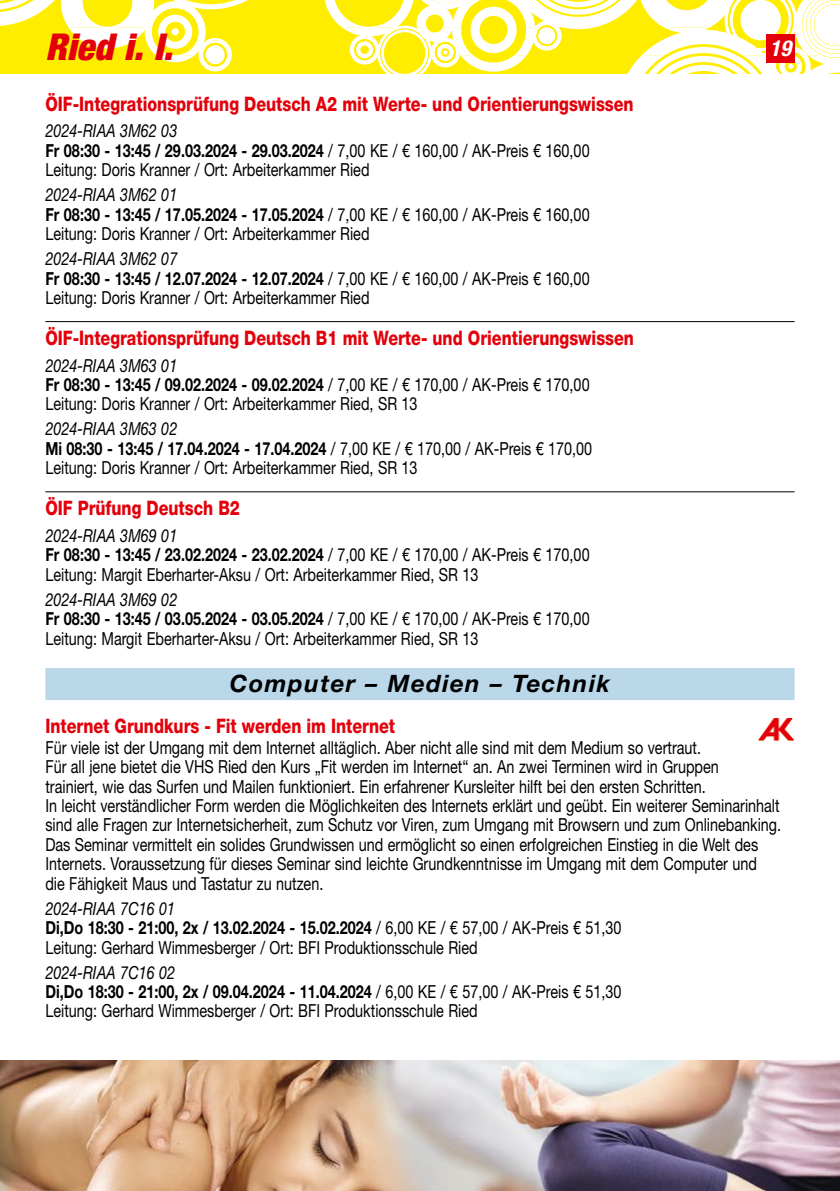
<style>
.page{position:relative;width:840px;height:1191px;background:#fff}
.page>*{position:absolute;margin:0;border:0;box-sizing:border-box;transform-origin:0 0}
.t1{font:italic 900 condensed 37px "Helvetica Neue LT Std";color:#e3000b}
.t2{font:italic 700 24px "Helvetica Neue LT Std";letter-spacing:.06em;color:#000}
.t3{font:italic 700 condensed 22px "Helvetica Neue LT Std";color:#fff}
.t4{font:800 20px "Helvetica Neue LT Std";color:#e3000b;scale:.8 1}
.t5{font:18px/19.4px "Helvetica Neue LT Std";color:#000;scale:.8 1}
.s1{font-style:italic}
.s2{font-weight:700}
</style>
<div class="page">
<svg style="left:0;top:0;width:839px;height:74px"></svg>
<div style="left:765px;top:34px;width:29px;height:28px;background:#e3000b"></div>
<hr style="left:45px;top:321px;width:749px;height:1px;background:#000">
<hr style="left:45px;top:491px;width:749px;height:1px;background:#000">
<div style="left:45px;top:668px;width:749px;height:32px;background:#bad8e9"></div>
<img style="left:758px;top:719px;width:35px;height:22px">
<img style="left:0;top:1060px;width:839px;height:131px">
<h1 class="t1" style="left:45px;top:24px;width:129px">Ried i. I.</h1>
<p class="t3" style="left:769px;top:35px;width:23px">19</p>
<p class="t4" style="left:45px;top:92px;width:736px">ÖIF-Integrationsprüfung Deutsch A2 mit Werte- und Orientierungswissen</p>
<p class="t5" style="left:45px;top:121px;width:681px"><span class="s1">2024-RIAA 3M62 03<br></span><span class="s2">Fr 08:30 - 13:45 / 29.03.2024 - 29.03.2024</span> / 7,00 KE / € 160,00 / AK-Preis € 160,00<br>Leitung: Doris Kranner / Ort: Arbeiterkammer Ried</p>
<p class="t5" style="left:45px;top:185px;width:681px"><span class="s1">2024-RIAA 3M62 01<br></span><span class="s2">Fr 08:30 - 13:45 / 17.05.2024 - 17.05.2024</span> / 7,00 KE / € 160,00 / AK-Preis € 160,00<br>Leitung: Doris Kranner / Ort: Arbeiterkammer Ried</p>
<p class="t5" style="left:45px;top:249px;width:681px"><span class="s1">2024-RIAA 3M62 07<br></span><span class="s2">Fr 08:30 - 13:45 / 12.07.2024 - 12.07.2024</span> / 7,00 KE / € 160,00 / AK-Preis € 160,00<br>Leitung: Doris Kranner / Ort: Arbeiterkammer Ried</p>
<p class="t4" style="left:45px;top:326px;width:736px">ÖIF-Integrationsprüfung Deutsch B1 mit Werte- und Orientierungswissen</p>
<p class="t5" style="left:45px;top:355px;width:681px"><span class="s1">2024-RIAA 3M63 01<br></span><span class="s2">Fr 08:30 - 13:45 / 09.02.2024 - 09.02.2024</span> / 7,00 KE / € 170,00 / AK-Preis € 170,00<br>Leitung: Doris Kranner / Ort: Arbeiterkammer Ried, SR 13</p>
<p class="t5" style="left:45px;top:419px;width:684px"><span class="s1">2024-RIAA 3M63 02<br></span><span class="s2">Mi 08:30 - 13:45 / 17.04.2024 - 17.04.2024</span> / 7,00 KE / € 170,00 / AK-Preis € 170,00<br>Leitung: Doris Kranner / Ort: Arbeiterkammer Ried, SR 13</p>
<p class="t4" style="left:45px;top:496px;width:245px">ÖIF Prüfung Deutsch B2</p>
<p class="t5" style="left:45px;top:525px;width:681px"><span class="s1">2024-RIAA 3M69 01<br></span><span class="s2">Fr 08:30 - 13:45 / 23.02.2024 - 23.02.2024</span> / 7,00 KE / € 170,00 / AK-Preis € 170,00<br>Leitung: Margit Eberharter-Aksu / Ort: Arbeiterkammer Ried, SR 13</p>
<p class="t5" style="left:45px;top:589px;width:681px"><span class="s1">2024-RIAA 3M69 02<br></span><span class="s2">Fr 08:30 - 13:45 / 03.05.2024 - 03.05.2024</span> / 7,00 KE / € 170,00 / AK-Preis € 170,00<br>Leitung: Margit Eberharter-Aksu / Ort: Arbeiterkammer Ried, SR 13</p>
<h2 class="t2" style="left:230px;top:669px;width:381px">Computer – Medien – Technik</h2>
<p class="t4" style="left:45px;top:713px;width:438px">Internet Grundkurs - Fit werden im Internet</p>
<p class="t5" style="left:45px;top:737px;width:920px">Für viele ist der Umgang mit dem Internet alltäglich. Aber nicht alle sind mit dem Medium so vertraut.<br>Für all jene bietet die VHS Ried den Kurs „Fit werden im Internet“ an. An zwei Terminen wird in Gruppen<br>trainiert, wie das Surfen und Mailen funktioniert. Ein erfahrener Kursleiter hilft bei den ersten Schritten.<br>In leicht verständlicher Form werden die Möglichkeiten des Internets erklärt und geübt. Ein weiterer Seminarinhalt sind alle Fragen zur Internetsicherheit, zum Schutz vor Viren, zum Umgang mit Browsern und zum Onlinebanking.<br>Das Seminar vermittelt ein solides Grundwissen und ermöglicht so einen erfolgreichen Einstieg in die Welt des Internets. Voraussetzung für dieses Seminar sind leichte Grundkenntnisse im Umgang mit dem Computer und<br>die Fähigkeit Maus und Tastatur zu nutzen.</p>
<p class="t5" style="left:45px;top:898px;width:721px"><span class="s1">2024-RIAA 7C16 01<br></span><span class="s2">Di,Do 18:30 - 21:00, 2x / 13.02.2024 - 15.02.2024</span> / 6,00 KE / € 57,00 / AK-Preis € 51,30<br>Leitung: Gerhard Wimmesberger / Ort: BFI Produktionsschule Ried</p>
<p class="t5" style="left:45px;top:962px;width:721px"><span class="s1">2024-RIAA 7C16 02<br></span><span class="s2">Di,Do 18:30 - 21:00, 2x / 09.04.2024 - 11.04.2024</span> / 6,00 KE / € 57,00 / AK-Preis € 51,30<br>Leitung: Gerhard Wimmesberger / Ort: BFI Produktionsschule Ried</p>
</div>
